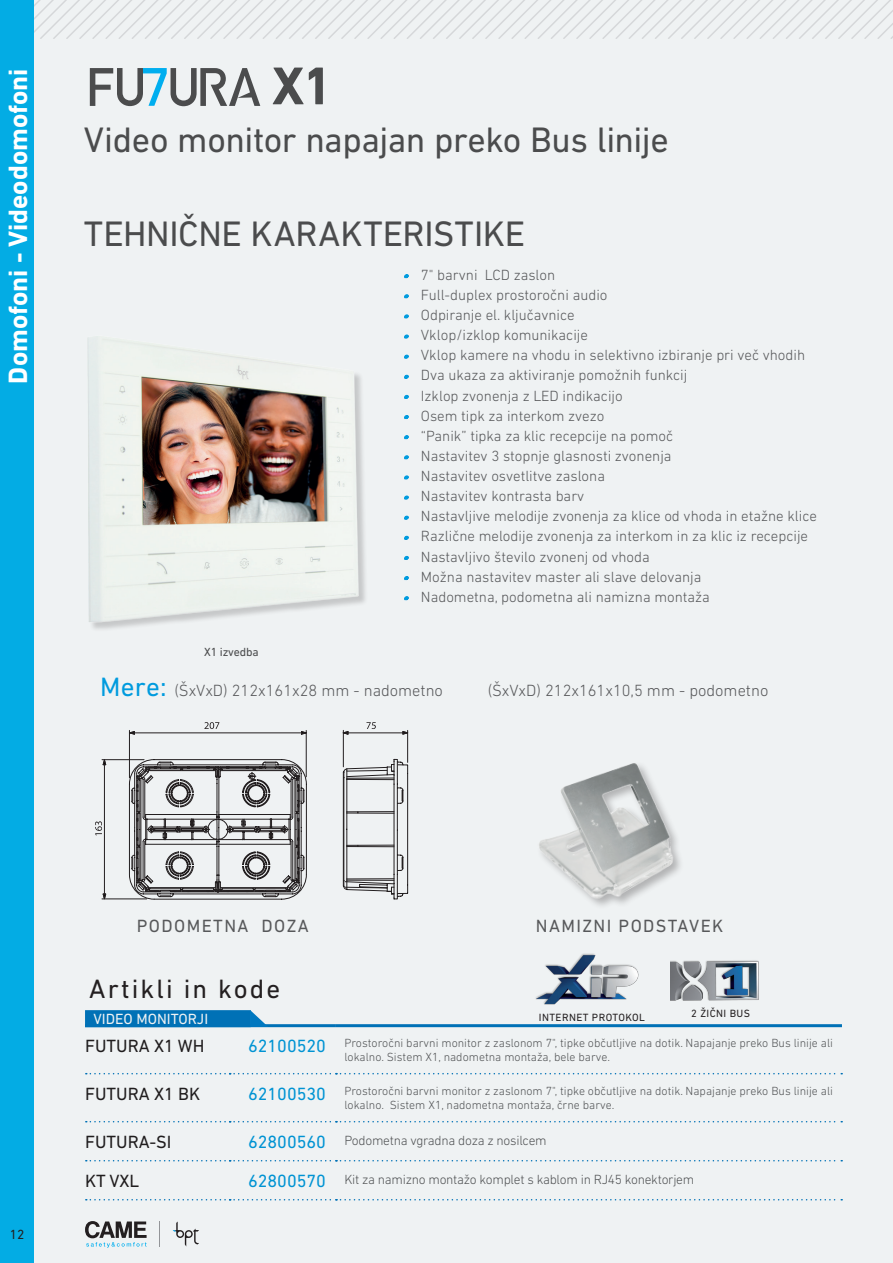
<style>
.page{position:relative;width:893px;height:1263px;background:#fff}
.page>*{position:absolute;margin:0;border:0;box-sizing:border-box;transform-origin:0 0}
._02_sottotitolo{font:700 54px "DIN Next LT Pro";color:#4b4c4d}
._02_sottotitolo-2{font:36px "DIN Next LT Pro";letter-spacing:-.01em;color:#4b4c4d}
.t1{font:700 27px "DIN Next LT Pro";color:#fff}
.TITOLI_INDICE_PER_AR{font:27px "DIN Next LT Pro";letter-spacing:.08em;color:#231f20}
.t2{font:18px "DIN Next LT Pro";color:#231f20}
.Tabella_codice{font:18px "DIN Next LT Pro";letter-spacing:.08em;color:#57585a}
._01_titolo{font:300 16.5px "DIN Next LT Pro";color:#57585a}
._03_elenco{font:300 15px "DIN Next LT Pro";color:#57585a}
.t3{font:15px "DIN Next LT Pro";color:#fff}
.t4{font:300 13.5px "DIN Next LT Pro";letter-spacing:-.02em;color:#57585a}
.t5{font:13.5px "DIN Next LT Pro";color:#231f20}
.t6{font:300 12px/13.5px "DIN Next LT Pro";color:#57585a}
._04_testo_piccolo{font:12px "DIN Next LT Pro";letter-spacing:-.01em;color:#4b4c4d}
.t7{font:10.65px "DIN Next LT Pro";letter-spacing:.04em;color:#231f20}
.s1{font-weight:400;font-size:27px;color:#009bde}
.s2{font-weight:400;font-size:18px;color:#009bde}
</style>
<div class="page">
<div style="left:34px;top:38px;width:859px;height:1225px;background:#eff2f3"></div>
<svg style="left:34px;top:0;width:859px;height:38px"></svg>
<svg style="left:173px;top:1221px;width:26px;height:25px"></svg>
<svg style="left:159px;top:1221px;width:1px;height:25px"></svg>
<svg style="left:85px;top:1221px;width:62px;height:27px"></svg>
<img style="left:60px;top:330px;width:308px;height:315px">
<svg style="left:90px;top:68px;width:170px;height:38px"></svg>
<hr style="left:230px;top:1024px;width:106px;height:3px;background:#0078c0">
<hr style="left:336px;top:1024px;width:506px;height:3px;background:#0078c0">
<svg style="left:86px;top:1073px;width:756px;height:1px"></svg>
<svg style="left:86px;top:1121px;width:756px;height:1px"></svg>
<svg style="left:86px;top:1160px;width:756px;height:1px"></svg>
<svg style="left:86px;top:1199px;width:756px;height:1px"></svg>
<div style="left:85px;top:1010px;width:166px;height:17px;background:#0071b6"></div>
<svg style="left:343px;top:759px;width:65px;height:140px"></svg>
<svg style="left:129px;top:759px;width:178px;height:141px"></svg>
<hr style="left:129px;top:730px;width:1px;height:48px;background:#231f20">
<hr style="left:306px;top:730px;width:1px;height:47px;background:#231f20">
<svg style="left:127px;top:722px;width:182px;height:13px"></svg>
<hr style="left:343px;top:730px;width:1px;height:37px;background:#231f20">
<hr style="left:407px;top:730px;width:1px;height:32px;background:#231f20">
<hr style="left:346px;top:733px;width:58px;height:1px;background:#231f20">
<svg style="left:341px;top:731px;width:8px;height:4px"></svg>
<svg style="left:402px;top:731px;width:6px;height:4px"></svg>
<svg style="left:366px;top:722px;width:10px;height:7px"></svg>
<hr style="left:102px;top:899px;width:45px;height:1px;background:#231f20">
<hr style="left:102px;top:759px;width:42px;height:1px;background:#231f20">
<svg style="left:95px;top:758px;width:11px;height:142px"></svg>
<img style="left:670px;top:949px;width:95px;height:56px">
<img style="left:528px;top:934px;width:115px;height:73px">
<svg style="left:401px;top:274px;width:12px;height:7px"></svg>
<svg style="left:401px;top:294px;width:12px;height:7px"></svg>
<svg style="left:401px;top:314px;width:12px;height:7px"></svg>
<svg style="left:401px;top:334px;width:12px;height:7px"></svg>
<svg style="left:401px;top:354px;width:12px;height:7px"></svg>
<svg style="left:401px;top:374px;width:12px;height:7px"></svg>
<svg style="left:401px;top:395px;width:12px;height:6px"></svg>
<svg style="left:401px;top:415px;width:12px;height:7px"></svg>
<svg style="left:401px;top:435px;width:12px;height:7px"></svg>
<svg style="left:401px;top:455px;width:12px;height:7px"></svg>
<svg style="left:401px;top:475px;width:12px;height:7px"></svg>
<svg style="left:401px;top:495px;width:12px;height:7px"></svg>
<svg style="left:401px;top:515px;width:12px;height:7px"></svg>
<svg style="left:401px;top:535px;width:12px;height:7px"></svg>
<svg style="left:401px;top:556px;width:12px;height:6px"></svg>
<svg style="left:401px;top:576px;width:12px;height:7px"></svg>
<svg style="left:401px;top:596px;width:12px;height:7px"></svg>
<svg style="left:250px;top:1010px;width:18px;height:15px"></svg>
<img style="left:534px;top:731px;width:148px;height:181px">
<div style="left:0;top:0;width:34px;height:1263px;background:#03ace4"></div>
<h3 class="t1" style="left:2px;top:383px;width:316px;rotate:-90deg">Domofoni - Videodomofoni</h3>
<h3 class="t1" style="left:2px;top:389px;width:316px;rotate:-90deg">Domofoni - Videodomofoni</h3>
<p class="_02_sottotitolo" style="left:272px;top:54px;width:62px">X1</p>
<p class="_02_sottotitolo-2" style="left:84px;top:119px;width:586px">Video monitor napajan preko Bus linije</p>
<p class="_02_sottotitolo-2" style="left:84px;top:213px;width:443px">TEHNIČNE KARAKTERISTIKE</p>
<p class="_03_elenco" style="left:421px;top:266px;width:136px">7" barvni LCD zaslon</p>
<p class="_03_elenco" style="left:421px;top:286px;width:188px">Full-duplex prostoročni audio</p>
<p class="_03_elenco" style="left:421px;top:306px;width:155px">Odpiranje el. ključavnice</p>
<p class="_03_elenco" style="left:421px;top:326px;width:169px">Vklop/izklop komunikacije</p>
<p class="_03_elenco" style="left:421px;top:347px;width:386px">Vklop kamere na vhodu in selektivno izbiranje pri več vhodih</p>
<p class="_03_elenco" style="left:421px;top:367px;width:268px">Dva ukaza za aktiviranje pomožnih funkcij</p>
<p class="_03_elenco" style="left:421px;top:387px;width:203px">Izklop zvonenja z LED indikacijo</p>
<p class="_03_elenco" style="left:421px;top:407px;width:185px">Osem tipk za interkom zvezo</p>
<p class="_03_elenco" style="left:421px;top:427px;width:254px">“Panik” tipka za klic recepcije na pomoč</p>
<p class="_03_elenco" style="left:421px;top:447px;width:252px">Nastavitev 3 stopnje glasnosti zvonenja</p>
<p class="_03_elenco" style="left:421px;top:467px;width:186px">Nastavitev osvetlitve zaslona</p>
<p class="_03_elenco" style="left:421px;top:487px;width:165px">Nastavitev kontrasta barv</p>
<p class="_03_elenco" style="left:421px;top:508px;width:398px">Nastavljive melodije zvonenja za klice od vhoda in etažne klice</p>
<p class="_03_elenco" style="left:421px;top:528px;width:389px">Različne melodije zvonenja za interkom in za klic iz recepcije</p>
<p class="_03_elenco" style="left:421px;top:548px;width:230px">Nastavljivo število zvonenj od vhoda</p>
<p class="_03_elenco" style="left:421px;top:568px;width:282px">Možna nastavitev master ali slave delovanja</p>
<p class="_03_elenco" style="left:421px;top:588px;width:291px">Nadometna, podometna ali namizna montaža</p>
<p class="_04_testo_piccolo" style="left:204px;top:645px;width:56px">X1 izvedba</p>
<p class="_01_titolo" style="left:100px;top:681px;width:345px"><span class="s1">Mere:</span> (ŠxVxD) 212x161x28 mm - nadometno</p>
<p class="_01_titolo" style="left:488px;top:681px;width:282px">(ŠxVxD) 212x161x10,5 mm - podometno</p>
<p class="t5" style="left:10px;top:1227px;width:16px">12</p>
<p class="Tabella_codice" style="left:137px;top:915px;width:173px">PODOMETNA DOZA</p>
<p class="Tabella_codice" style="left:536px;top:915px;width:189px">NAMIZNI PODSTAVEK</p>
<p class="TITOLI_INDICE_PER_AR" style="left:89px;top:973px;width:192px">Artikli in kode</p>
<p class="t7" style="left:691px;top:1007px;width:60px">2 ŽIČNI BUS</p>
<p class="t3" style="left:94px;top:1010px;width:116px">VIDEO MONITORJI</p>
<p class="t2" style="left:85px;top:1035px;width:121px">FUTURA X1 WH</p>
<p class="t6" style="left:344px;top:1036px;width:490px;text-indent:-96px"><span class="s2">62100520</span> Prostoročni barvni monitor z zaslonom 7", tipke občutljive na dotik. Napajanje preko Bus linije ali lokalno. Sistem X1, nadometna montaža, bele barve.</p>
<p class="t2" style="left:85px;top:1083px;width:117px">FUTURA X1 BK</p>
<p class="t6" style="left:344px;top:1084px;width:490px;text-indent:-96px"><span class="s2">62100530</span> Prostoročni barvni monitor z zaslonom 7", tipke občutljive na dotik. Napajanje preko Bus linije ali lokalno. Sistem X1, nadometna montaža, črne barve.</p>
<p class="t2" style="left:85px;top:1131px;width:88px">FUTURA-SI</p>
<p class="t4" style="left:248px;top:1132px;width:300px"><span class="s2">62800560</span> Podometna vgradna doza z nosilcem</p>
<p class="t2" style="left:85px;top:1170px;width:56px">KT VXL</p>
<p class="t4" style="left:248px;top:1171px;width:448px"><span class="s2">62800570</span> Kit za namizno montažo komplet s kablom in RJ45 konektorjem</p>
<p class="t7" style="left:539px;top:1011px;width:107px">INTERNET PROTOKOL</p>
</div>
